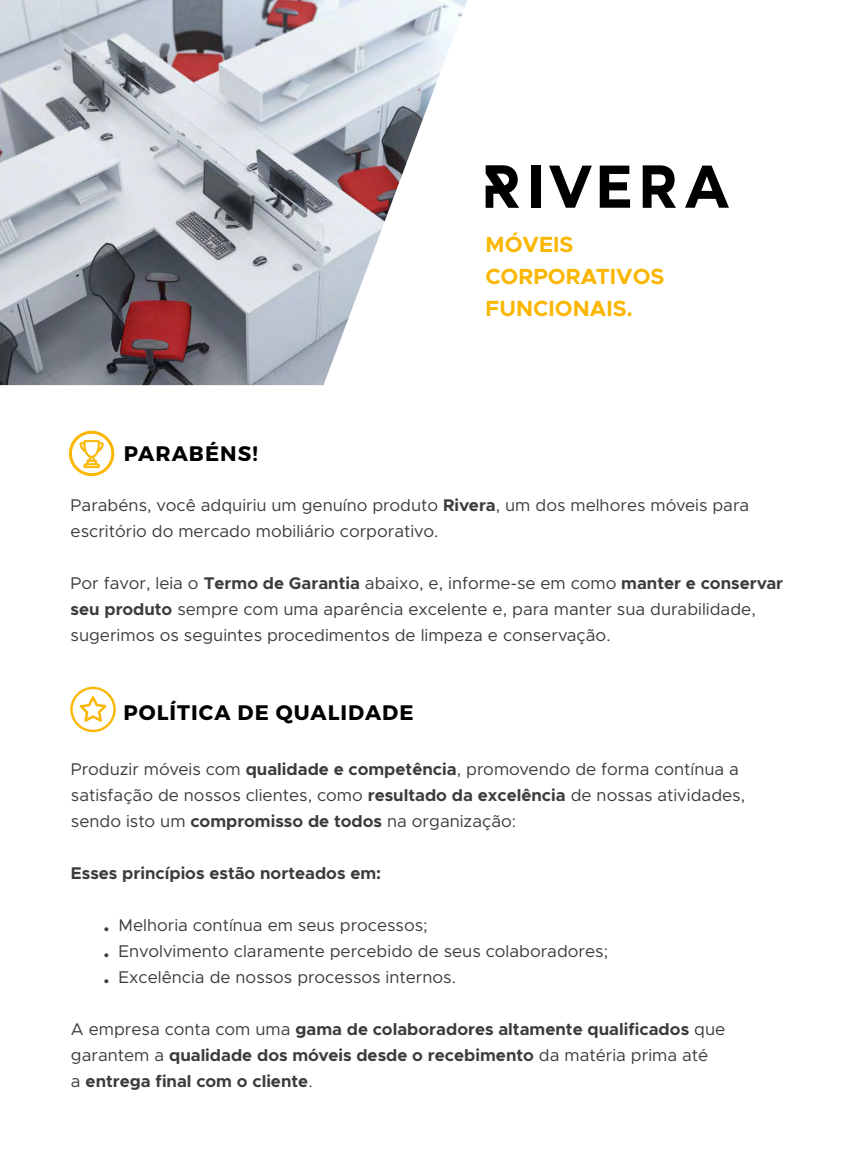
<style>
.page{position:relative;width:851px;height:1163px;background:#fff}
.page>*{position:absolute;margin:0;border:0;box-sizing:border-box;transform-origin:0 0}
.t1{font:700 22px/32px "Metropolis";color:#fab600}
.t2{font:700 21px "Montserrat";letter-spacing:.05em;color:#000}
.t3{font:17px/26px "Metropolis";color:#3c3c3b}
.t4{font:700 17px/26px "Metropolis";color:#3c3c3b}
.s1{font-weight:700}
.s2{font-weight:900}
.s3{font-weight:400}
</style>
<div class="page">
<img style="left:0;top:0;width:467px;height:385px">
<div style="left:531px;top:165px;width:9px;height:43px;background:#000"></div>
<svg style="left:549px;top:165px;width:42px;height:43px"></svg>
<svg style="left:599px;top:165px;width:31px;height:43px"></svg>
<svg style="left:685px;top:165px;width:43px;height:43px"></svg>
<svg style="left:642px;top:165px;width:33px;height:43px"></svg>
<svg style="left:485px;top:165px;width:34px;height:43px"></svg>
<svg style="left:68px;top:430px;width:47px;height:46px"></svg>
<svg style="left:70px;top:686px;width:46px;height:46px"></svg>
<p class="t1" style="left:485px;top:229px;width:180px">MÓVEIS<br>CORPORATIVOS<br>FUNCIONAIS.</p>
<p class="t2" style="left:124px;top:440px;width:135px">PARABÉNS!</p>
<p class="t3" style="left:71px;top:492px;width:680px">Parabéns, você adquiriu um genuíno produto <span class="s1">Rivera</span>, um dos melhores móveis para escritório do mercado mobiliário corporativo.</p>
<p class="t3" style="left:71px;top:570px;width:714px">Por favor, leia o <span class="s1">Termo de Garantia</span> abaixo, e, informe-se em como <span class="s1">manter e conservar seu produto</span> sempre com uma aparência excelente e, para manter sua durabilidade, sugerimos os seguintes procedimentos de limpeza e conservação.</p>
<p class="t2" style="left:123px;top:699px;width:291px">POLÍTICA DE QUALIDADE</p>
<p class="t3" style="left:71px;top:755px;width:675px">Produzir móveis com <span class="s1">qualidade e competência</span>, promovendo de forma contínua a satisfação de nossos clientes, como <span class="s1">resultado da excelência</span> de nossas atividades, sendo isto um <span class="s1">compromisso de todos</span> na organização:</p>
<p class="t4" style="left:71px;top:859px;width:312px">Esses princípios estão norteados em:</p>
<p class="t3" style="left:104px;top:911px;width:505px"><span class="s2">.</span> Melhoria contínua em seus processos;<br><span class="s2">.</span> Envolvimento claramente percebido de seus colaboradores; <span class="s2">.</span> Excelência de nossos processos internos.</p>
<p class="t4" style="left:71px;top:1015px;width:655px"><span class="s3">A empresa conta com uma</span> gama de colaboradores altamente qualificados <span class="s3">que garantem a</span> qualidade dos móveis desde o recebimento <span class="s3">da matéria prima até<br>a</span> entrega final com o cliente<span class="s3">.</span></p>
</div>
